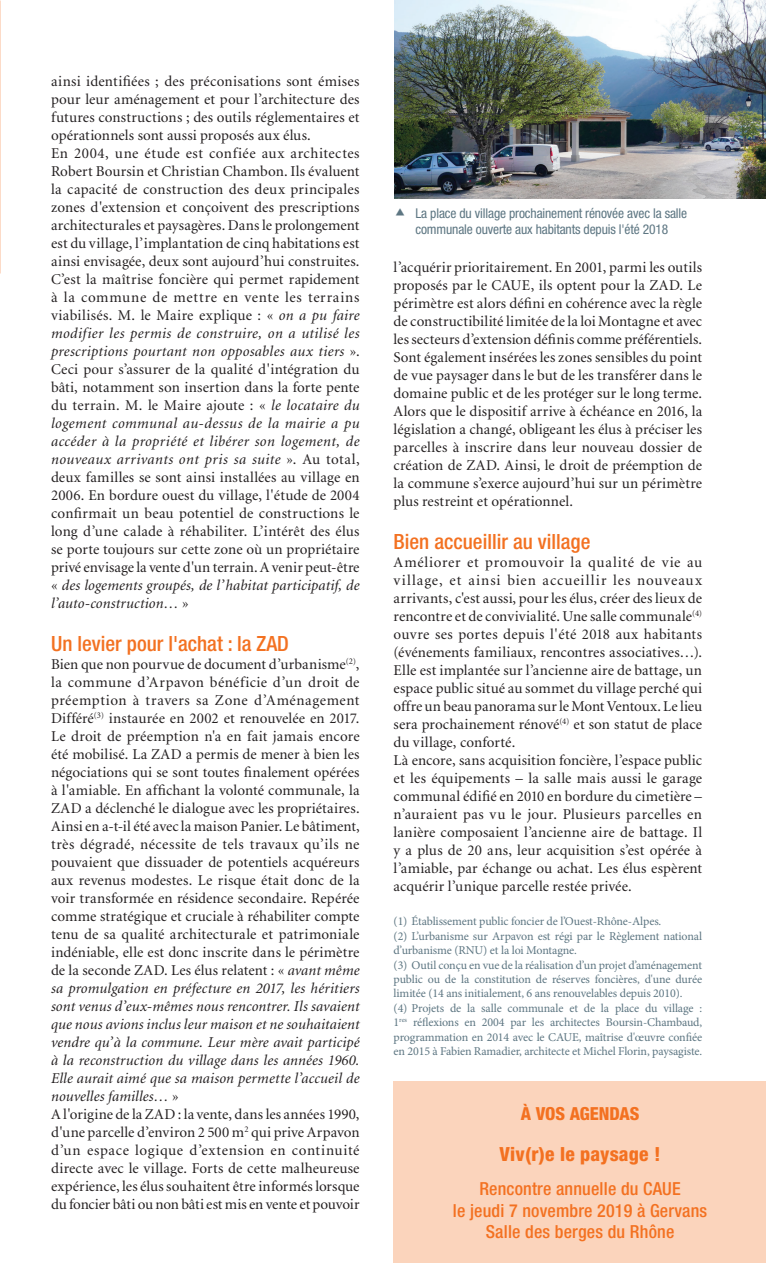
<style>
.page{position:relative;width:766px;height:1263px;background:#fff}
.page>*{position:absolute;margin:0;border:0;box-sizing:border-box;transform-origin:0 0}
.DOSSIER___titre{font:500 condensed 21px "Helvetica Neue LT";color:#f37121}
.t1{font:800 condensed 19.5px "Helvetica Neue LT";letter-spacing:.01em;color:#f37121}
.t2{font:500 condensed 18px/21.6px "Helvetica Neue LT";letter-spacing:.01em;color:#f37121;text-align:center}
.t3{font:800 condensed 18px "Helvetica Neue LT";color:#f37121}
.DOSSIER___titre-2{font:15px/18px "Minion LT";letter-spacing:.005em;color:#231f20;text-align:justify}
.t4{font:condensed 13.5px/16.2px "Helvetica Neue LT";letter-spacing:-.01em;color:#5d7682}
.t5{font:12px/14.4px "Minion Pro";letter-spacing:-.01em;color:#5d7682;text-align:justify}
.s1{font-style:italic}
</style>
<div class="page">
<div style="left:393px;top:1081px;width:372px;height:182px;background:#fbd4bc"></div>
<img style="left:394px;top:0;width:371px;height:198px">
<p class="DOSSIER___titre-2" style="left:51px;top:73px;width:310px">ainsi identifiées ; des préconisations sont émises pour leur aménagement et pour l’architecture des futures constructions ; des outils réglementaires et opérationnels sont aussi proposés aux élus.</p>
<p class="DOSSIER___titre-2" style="left:51px;top:145px;width:310px">En 2004, une étude est confiée aux architectes Robert Boursin et Christian Chambon. Ils évaluent la capacité de construction des deux principales zones d'extension et conçoivent des prescriptions architecturales et paysagères. Dans le prolongement est du village, l’implantation de cinq habitations est ainsi envisagée, deux sont aujourd’hui construites.<br>C’est la maîtrise foncière qui permet rapidement à la commune de mettre en vente les terrains viabilisés. M. le Maire explique : « <span class="s1">on a pu faire modifier les permis de construire, on a utilisé les prescriptions pourtant non opposables aux tiers</span> ».<br>Ceci pour s’assurer de la qualité d'intégration du bâti, notamment son insertion dans la forte pente du terrain. M. le Maire ajoute : « <span class="s1">le locataire du logement communal au-dessus de la mairie a pu accéder à la propriété et libérer son logement, de nouveaux arrivants ont pris sa suite</span> ». Au total, deux familles se sont ainsi installées au village en 2006. En bordure ouest du village, l'étude de 2004 confirmait un beau potentiel de constructions le long d’une calade à réhabiliter. L’intérêt des élus se porte toujours sur cette zone où un propriétaire privé envisage la vente d'un terrain. A venir peut-être « <span class="s1">des logements groupés, de l’habitat participatif, de l’auto-construction…</span> »</p>
<p class="DOSSIER___titre" style="left:51px;top:631px;width:239px">Un levier pour l'achat : la ZAD</p>
<p class="DOSSIER___titre-2" style="left:51px;top:656px;width:310px">Bien que non pourvue de document d’urbanisme<sup>(2)</sup>, la commune d’Arpavon bénéficie d’un droit de préemption à travers sa Zone d’Aménagement Différé<sup>(3)</sup> instaurée en 2002 et renouvelée en 2017.<br>Le droit de préemption n'a en fait jamais encore été mobilisé. La ZAD a permis de mener à bien les négociations qui se sont toutes finalement opérées à l'amiable. En affichant la volonté communale, la ZAD a déclenché le dialogue avec les propriétaires.<br>Ainsi en a-t-il été avec la maison Panier. Le bâtiment, très dégradé, nécessite de tels travaux qu’ils ne pouvaient que dissuader de potentiels acquéreurs aux revenus modestes. Le risque était donc de la voir transformée en résidence secondaire. Repérée comme stratégique et cruciale à réhabiliter compte tenu de sa qualité architecturale et patrimoniale indéniable, elle est donc inscrite dans le périmètre de la seconde ZAD. Les élus relatent : « <span class="s1">avant même sa promulgation en préfecture en 2017, les héritiers sont venus d’eux-mêmes nous rencontrer. Ils savaient que nous avions inclus leur maison et ne souhaitaient vendre qu’à la commune. Leur mère avait participé à la reconstruction du village dans les années 1960.<br>Elle aurait aimé que sa maison permette l’accueil de nouvelles familles…</span> »</p>
<p class="DOSSIER___titre-2" style="left:51px;top:1106px;width:310px">A l'origine de la ZAD : la vente, dans les années 1990, d'une parcelle d’environ 2 500 m<sup>2</sup> qui prive Arpavon d’un espace logique d’extension en continuité directe avec le village. Forts de cette malheureuse expérience, les élus souhaitent être informés lorsque du foncier bâti ou non bâti est mis en vente et pouvoir</p>
<p class="t4" style="left:415px;top:205px;width:273px">La place du village prochainement rénovée avec la salle communale ouverte aux habitants depuis l'été 2018</p>
<p class="DOSSIER___titre-2" style="left:393px;top:258px;width:310px">l’acquérir prioritairement. En 2001, parmi les outils proposés par le CAUE, ils optent pour la ZAD. Le périmètre est alors défini en cohérence avec la règle de constructibilité limitée de la loi Montagne et avec les secteurs d’extension définis comme préférentiels.<br>Sont également insérées les zones sensibles du point de vue paysager dans le but de les transférer dans le domaine public et de les protéger sur le long terme.<br>Alors que le dispositif arrive à échéance en 2016, la législation a changé, obligeant les élus à préciser les parcelles à inscrire dans leur nouveau dossier de création de ZAD. Ainsi, le droit de préemption de la commune s’exerce aujourd’hui sur un périmètre plus restreint et opérationnel.</p>
<p class="DOSSIER___titre" style="left:393px;top:529px;width:198px">Bien accueillir au village</p>
<p class="DOSSIER___titre-2" style="left:393px;top:553px;width:310px">Améliorer et promouvoir la qualité de vie au village, et ainsi bien accueillir les nouveaux arrivants, c'est aussi, pour les élus, créer des lieux de rencontre et de convivialité. Une salle communale<sup>(4) </sup>ouvre ses portes depuis l'été 2018 aux habitants (événements familiaux, rencontres associatives…).<br>Elle est implantée sur l’ancienne aire de battage, un espace public situé au sommet du village perché qui offre un beau panorama sur le Mont Ventoux. Le lieu sera prochainement rénové<sup>(4)</sup> et son statut de place du village, conforté.</p>
<p class="DOSSIER___titre-2" style="left:393px;top:751px;width:310px">Là encore, sans acquisition foncière, l’espace public et les équipements – la salle mais aussi le garage communal édifié en 2010 en bordure du cimetière – n’auraient pas vu le jour. Plusieurs parcelles en lanière composaient l’ancienne aire de battage. Il y a plus de 20 ans, leur acquisition s’est opérée à l’amiable, par échange ou achat. Les élus espèrent acquérir l’unique parcelle restée privée.</p>
<p class="t5" style="left:393px;top:914px;width:269px">(1) Établissement public foncier de l’Ouest-Rhône-Alpes.</p>
<p class="t5" style="left:393px;top:929px;width:310px">(2) L’urbanisme sur Arpavon est régi par le Règlement national d’urbanisme (RNU) et la loi Montagne.</p>
<p class="t5" style="left:393px;top:958px;width:310px">(3) Outil conçu en vue de la réalisation d’un projet d’aménagement public ou de la constitution de réserves foncières, d'une durée limitée (14 ans initialement, 6 ans renouvelables depuis 2010).</p>
<p class="t5" style="left:393px;top:1001px;width:310px">(4) Projets de la salle communale et de la place du village :<br>1<sup>res</sup> réflexions en 2004 par les architectes Boursin-Chambaud, programmation en 2014 avec le CAUE, maîtrise d'œuvre confiée en 2015 à Fabien Ramadier, architecte et Michel Florin, paysagiste.</p>
<p class="t3" style="left:520px;top:1103px;width:120px">À VOS AGENDAS</p>
<p class="t1" style="left:499px;top:1142px;width:162px">Viv(r)e le paysage !</p>
<p class="t2" style="left:452px;top:1178px;width:256px">Rencontre annuelle du CAUE<br>le jeudi 7 novembre 2019 à Gervans<br>Salle des berges du Rhône</p>
</div>
